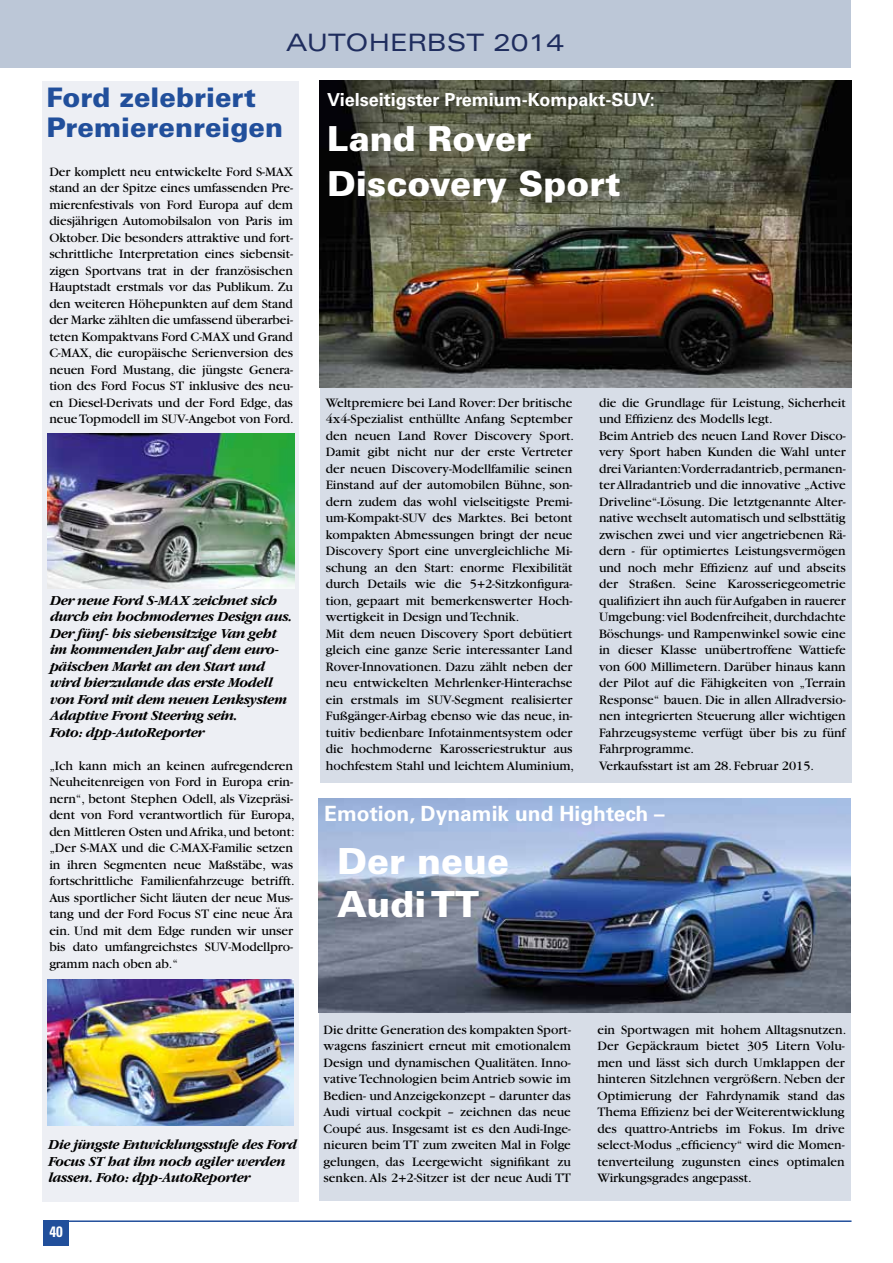
<style>
.page{position:relative;width:893px;height:1263px;background:#fff}
.page>*{position:absolute;margin:0;border:0;box-sizing:border-box;transform-origin:0 0}
.t1{font:900 36px/43.2px "Univers LT";color:#fff}
.t2{font:900 34.5px/45px "Univers LT";color:#fff}
.t3{font:900 27px/30px "Univers LT";color:#214f9b}
.t4{font:expanded 24px "Univers LT";color:#1f2d5e}
.t5{font:700 21px "Univers LT";color:#fff}
.t6{font:700 18px "Univers LT";color:#fff}
.t7{font:700 condensed 15px "Univers LT";color:#fff}
.t8{font:13.5px/16.5px "Garamond LT";color:#000}
.t9{font:italic 700 12.75px/16.5px "Garamond ITCBQ";letter-spacing:-.01em;color:#000}
</style>
<div class="page">
<hr style="left:44px;top:1220px;width:807px;height:2px;background:#214f9b">
<div style="left:44px;top:1220px;width:25px;height:26px;background:#214f9b"></div>
<div style="left:0;top:0;width:850px;height:67px;background:#bcc7d7"></div>
<div style="left:43px;top:81px;width:256px;height:1120px;background:#edeff4"></div>
<div style="left:319px;top:1010px;width:531px;height:190px;background:#d7dde7"></div>
<div style="left:320px;top:351px;width:531px;height:431px;background:#d7dde7"></div>
<img style="left:319px;top:799px;width:531px;height:214px">
<img style="left:320px;top:81px;width:531px;height:307px">
<img style="left:48px;top:433px;width:246px;height:155px">
<img style="left:48px;top:980px;width:245px;height:145px">
<hr style="left:892px;top:81px;width:1px;height:693px;background:#edeff4">
<h3 class="t4" style="left:286px;top:28px;width:279px">AUTOHERBST 2014</h3>
<h3 class="t3" style="left:47px;top:82px;width:238px">Ford zelebriert<br>Premierenreigen</h3>
<p class="t8" style="left:49px;top:163px;width:246px;text-align:justify">Der komplett neu entwickelte Ford S-MAX stand an der Spitze eines umfassenden Pre&shy;mierenfestivals von Ford Europa auf dem diesjährigen Automobilsalon von Paris im Oktober. Die besonders attraktive und fort&shy;schrittliche Interpretation eines siebensit&shy;zigen Sportvans trat in der französischen Hauptstadt erstmals vor das Publikum. Zu den weiteren Höhepunkten auf dem Stand der Marke zählten die umfassend überarbei&shy;teten Kompaktvans Ford C-MAX und Grand C-MAX, die europäische Serienversion des neuen Ford Mustang, die jüngste Genera&shy;tion des Ford Focus ST inklusive des neu&shy;en Diesel-Derivats und der Ford Edge, das neue Topmodell im SUV-Angebot von Ford.</p>
<p class="t9" style="left:49px;top:592px;width:244px">Der neue Ford S-MAX zeichnet sich durch ein hochmodernes Design aus.<br>Der fünf- bis siebensitzige Van geht im kommenden Jahr auf dem euro&shy;päischen Markt an den Start und wird hierzulande das erste Modell von Ford mit dem neuen Lenksystem<br>Adaptive Front Steering sein.<br>Foto: dpp-AutoReporter</p>
<p class="t8" style="left:49px;top:757px;width:247px">„Ich kann mich an keinen aufregenderen Neuheitenreigen von Ford in Europa erin&shy;nern“, betont Stephen Odell, als Vizepräsi&shy;dent von Ford verantwortlich für Europa, den Mittleren Osten und Afrika, und betont: „Der S-MAX und die C-MAX-Familie setzen in ihren Segmenten neue Maßstäbe, was fortschrittliche Familienfahrzeuge betrifft.<br>Aus sportlicher Sicht läuten der neue Mus&shy;tang und der Ford Focus ST eine neue Ära ein. Und mit dem Edge runden wir unser bis dato umfangreichstes SUV-Modellpro&shy;gramm nach oben ab.“</p>
<p class="t9" style="left:48px;top:1137px;width:250px">Die jüngste Entwicklungsstufe des Ford<br>Focus ST hat ihn noch agiler werden lassen. Foto: dpp-AutoReporter</p>
<p class="t7" style="left:49px;top:1222px;width:15px">40</p>
<h3 class="t6" style="left:327px;top:89px;width:329px">Vielseitigster Premium-Kompakt-SUV:</h3>
<h2 class="t2" style="left:327px;top:115px;width:295px">Land Rover<br>Discovery Sport</h2>
<p class="t8" style="left:326px;top:394px;width:250px">Weltpremiere bei Land Rover: Der britische 4x4-Spezialist enthüllte Anfang September den neuen Land Rover Discovery Sport.<br>Damit gibt nicht nur der erste Vertreter der neuen Discovery-Modellfamilie seinen Einstand auf der automobilen Bühne, son&shy;dern zudem das wohl vielseitigste Premi&shy;um-Kompakt-SUV des Marktes. Bei betont kompakten Abmessungen bringt der neue Discovery Sport eine unvergleichliche Mi&shy;schung an den Start: enorme Flexibilität durch Details wie die 5+2-Sitzkonfigura&shy;tion, gepaart mit bemerkenswerter Hoch&shy;wertigkeit in Design und Technik.<br>Mit dem neuen Discovery Sport debütiert gleich eine ganze Serie interessanter Land Rover-Innovationen. Dazu zählt neben der neu entwickelten Mehrlenker-Hinterachse ein erstmals im SUV-Segment realisierter Fußgänger-Airbag ebenso wie das neue, in&shy;tuitiv bedienbare Infotainmentsystem oder die hochmoderne Karosseriestruktur aus hochfestem Stahl und leichtem Aluminium,</p>
<p class="t8" style="left:599px;top:394px;width:248px">die die Grundlage für Leistung, Sicherheit und Effizienz des Modells legt.<br>Beim Antrieb des neuen Land Rover Disco&shy;very Sport haben Kunden die Wahl unter drei Varianten:Vorderradantrieb, permanen&shy;ter Allradantrieb und die innovative „Active Driveline“-Lösung. Die letztgenannte Alter&shy;native wechselt automatisch und selbsttätig zwischen zwei und vier angetriebenen Rä&shy;dern - für optimiertes Leistungsvermögen und noch mehr Effizienz auf und abseits der Straßen. Seine Karosseriegeometrie qualifiziert ihn auch für Aufgaben in rauerer Umgebung: viel Bodenfreiheit, durchdachte Böschungs- und Rampenwinkel sowie eine in dieser Klasse unübertroffene Wattiefe von 600 Millimetern. Darüber hinaus kann der Pilot auf die Fähigkeiten von „Terrain Response“ bauen. Die in allen Allradversio&shy;nen integrierten Steuerung aller wichtigen Fahrzeugsysteme verfügt über bis zu fünf Fahrprogramme.<br>Verkaufsstart ist am 28. Februar 2015.</p>
<h3 class="t5" style="left:324px;top:801px;width:342px">Emotion, Dynamik und Hightech –</h3>
<h1 class="t1" style="left:337px;top:839px;width:173px">Der neue<br>Audi TT</h1>
<p class="t8" style="left:324px;top:1021px;width:249px;text-align:justify">Die dritte Generation des kompakten Sport&shy;wagens fasziniert erneut mit emotionalem Design und dynamischen Qualitäten. Inno&shy;vative Technologien beim Antrieb sowie im Bedien- und Anzeigekonzept – darunter das Audi virtual cockpit – zeichnen das neue Coupé aus. Insgesamt ist es den Audi-Inge&shy;nieuren beim TT zum zweiten Mal in Folge gelungen, das Leergewicht signifikant zu senken. Als 2+2-Sitzer ist der neue Audi TT</p>
<p class="t8" style="left:597px;top:1021px;width:250px">ein Sportwagen mit hohem Alltagsnutzen.<br>Der Gepäckraum bietet 305 Litern Volu&shy;men und lässt sich durch Umklappen der hinteren Sitzlehnen vergrößern. Neben der Optimierung der Fahrdynamik stand das Thema Effizienz bei der Weiterentwicklung des quattro-Antriebs im Fokus. Im drive select-Modus „efficiency“ wird die Momen&shy;tenverteilung zugunsten eines optimalen Wirkungsgrades angepasst.</p>
</div>
